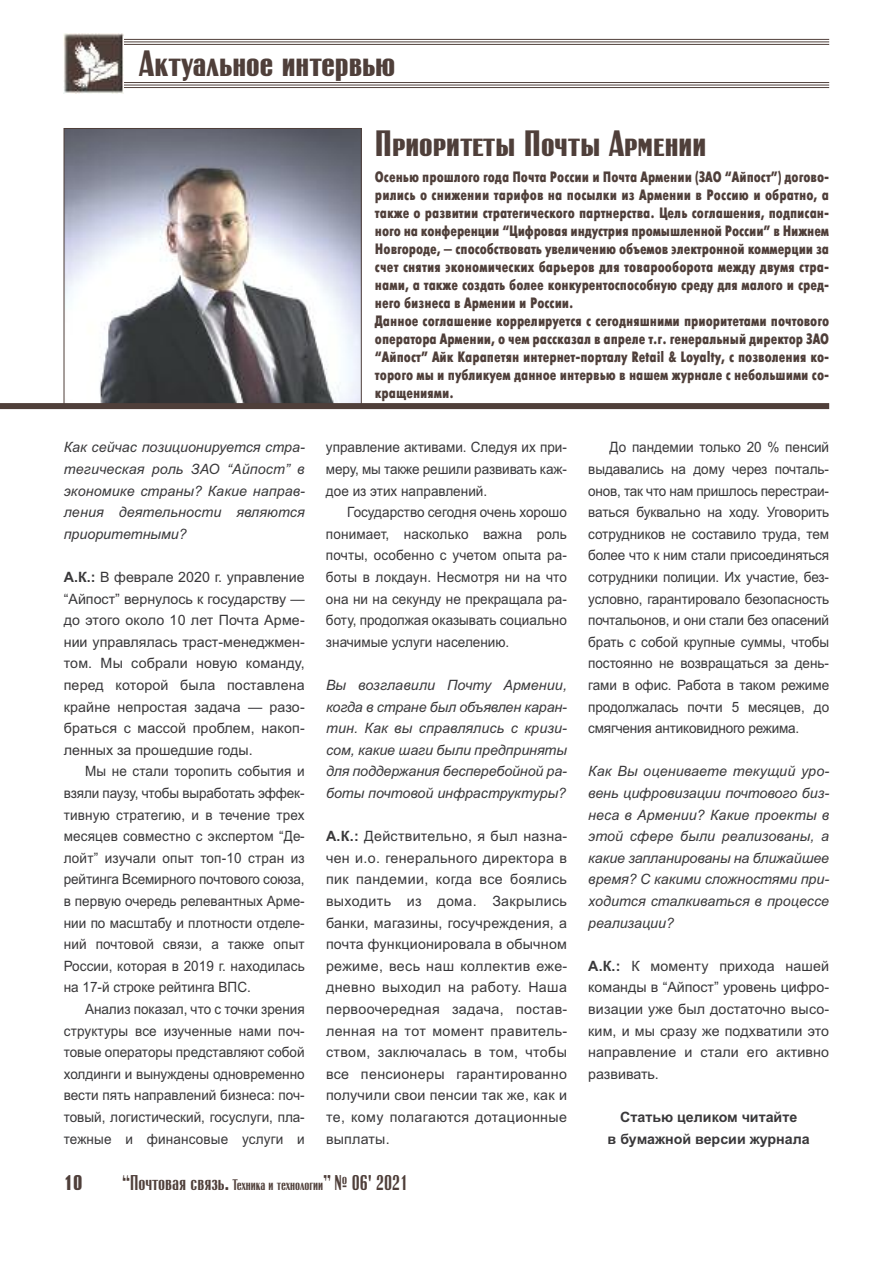
<style>
.page{position:relative;width:893px;height:1263px;background:#fff}
.page>*{position:absolute;margin:0;border:0;box-sizing:border-box;transform-origin:0 0}
.t1{font:700 36px "Rubrica Small Caps";color:#4f3f3a}
.t2{font:700 36px "Rubrica";color:#4f3f3a}
.t3{font:21px "Rubrica";color:#4f3f3a}
.t4{font:700 21px "Rubrica";color:#4f3f3a}
.t5{font:15px/18px "Futura Futuris X Cond C";color:#4f3f3a}
.t6{font:14.25px/21.6px "Arial";color:#39383a;text-align:justify;scale:.95 1}
.t7{font:14.25px/21.6px "Arial";color:#39383a;text-align:justify}
.t8{font:italic 14.25px/21.6px "Arial";color:#39383a;text-align:justify}
.t9{font:700 14.25px/21.6px "Arial";color:#39383a;text-align:center}
.s1{font-weight:700}
.s2{font-size:15px}
</style>
<div class="page">
<hr style="left:64px;top:44px;width:765px;height:1px;background:#4f3f3a">
<hr style="left:64px;top:41px;width:765px;height:1px;background:#4f3f3a">
<hr style="left:64px;top:39px;width:765px;height:1px;background:#4f3f3a">
<hr style="left:64px;top:87px;width:765px;height:1px;background:#4f3f3a">
<hr style="left:64px;top:85px;width:765px;height:1px;background:#4f3f3a">
<hr style="left:64px;top:82px;width:765px;height:1px;background:#4f3f3a">
<img style="left:64px;top:34px;width:60px;height:59px">
<img style="left:66px;top:130px;width:293px;height:273px">
<div style="left:64px;top:128px;width:297px;height:277px;border:1px solid #4f3f3a"></div>
<div style="left:0;top:403px;width:829px;height:6px;background:#4f3f3a"></div>
<h1 class="t2" style="left:139px;top:50px;width:258px">Актуальное интервью</h1>
<p class="t8" style="left:64px;top:437px;width:242px">Как сейчас позиционируется стра&shy;тегическая роль ЗАО “Айпост” в экономике страны? Какие направ&shy;ления деятельности являются приоритетными?</p>
<p class="t7" style="left:64px;top:566px;width:242px"><span class="s1">А.К.:</span> В феврале 2020 г. управление “Айпост” вернулось к государству — до этого около 10 лет Почта Арме&shy;нии управлялась траст-менеджмен&shy;том. Мы собрали новую команду, перед которой была поставлена крайне непростая задача — разо&shy;браться с массой проблем, накоп&shy;ленных за прошедшие годы.</p>
<p class="t6" style="left:64px;top:761px;width:255px;text-indent:21px">Мы не стали торопить события и взяли паузу, чтобы выработать эффек&shy;тивную стратегию, и в течение трех месяцев совместно с экспертом “Де&shy;лойт” изучали опыт топ-10 стран из рейтинга Всемирного почтового союза, в первую очередь релевантных Арме&shy;нии по масштабу и плотности отделе&shy;ний почтовой связи, а также опыт России, которая в 2019 г. находилась на 17-й строке рейтинга ВПС.</p>
<p class="t6" style="left:64px;top:998px;width:255px;text-indent:21px">Анализ показал, что с точки зрения структуры все изученные нами поч&shy;товые операторы представляют собой холдинги и вынуждены одновременно вести пять направлений бизнеса: поч&shy;товый, логистический, госуслуги, пла&shy;тежные и финансовые услуги и</p>
<h1 class="t1" style="left:375px;top:123px;width:333px">Приоритеты Почты Армении</h1>
<p class="t5" style="left:375px;top:168px;width:456px">Осенью прошлого года Почта России и Почта Армении (ЗАО “Айпост”) догово&shy;рились о снижении тарифов на посылки из Армении в Россию и обратно, а также о развитии стратегического партнерства. Цель соглашения, подписан&shy;ного на конференции “Цифровая индустрия промышленной России” в Нижнем Новгороде, — способствовать увеличению объемов электронной коммерции за счет снятия экономических барьеров для товарооборота между двумя стра&shy;нами, а также создать более конкурентоспособную среду для малого и сред&shy;него бизнеса в Армении и России.<br>Данное соглашение коррелируется с сегодняшними приоритетами почтового оператора Армении, о чем рассказал в апреле т.г. генеральный директор ЗАО “Айпост” Айк Карапетян интернет-порталу Retail &amp; Loyalty, с позволения ко&shy;торого мы и публикуем данное интервью в нашем журнале с небольшими со&shy;кращениями.</p>
<p class="t6" style="left:326px;top:437px;width:255px">управление активами. Следуя их при&shy;меру, мы также решили развивать каж&shy;дое из этих направлений.</p>
<p class="t6" style="left:326px;top:501px;width:255px;text-indent:21px">Государство сегодня очень хорошо понимает, насколько важна роль почты, особенно с учетом опыта ра&shy;боты в локдаун. Несмотря ни на что она ни на секунду не прекращала ра&shy;боту, продолжая оказывать социально значимые услуги населению.</p>
<p class="t8" style="left:326px;top:674px;width:242px">Вы возглавили Почту Армении, когда в стране был объявлен каран&shy;тин. Как вы справлялись с кризи&shy;сом, какие шаги были предприняты для поддержания бесперебойной ра&shy;боты почтовой инфраструктуры?</p>
<p class="t7" style="left:326px;top:825px;width:243px"><span class="s1">А.К.:</span> Действительно, я был назна&shy;чен и.о. генерального директора в пик пандемии, когда все боялись выходить из дома. Закрылись банки, магазины, госучреждения, а почта функционировала в обычном режиме, весь наш коллектив еже&shy;дневно выходил на работу. Наша первоочередная задача, постав&shy;ленная на тот момент правитель&shy;ством, заключалась в том, чтобы все пенсионеры гарантированно получили свои пенсии так же, как и те, кому полагаются дотационные выплаты.</p>
<p class="t6" style="left:588px;top:437px;width:255px;text-indent:21px">До пандемии только 20 % пенсий выдавались на дому через почталь&shy;онов, так что нам пришлось перестраи&shy;ваться буквально на ходу. Уговорить сотрудников не составило труда, тем более что к ним стали присоединяться сотрудники полиции. Их участие, без&shy;условно, гарантировало безопасность почтальонов, и они стали без опасений брать с собой крупные суммы, чтобы постоянно не возвращаться за день&shy;гами в офис. Работа в таком режиме продолжалась почти 5 месяцев, до смягчения антиковидного режима.</p>
<p class="t8" style="left:588px;top:761px;width:242px">Как Вы оцениваете текущий уро&shy;вень цифровизации почтового биз&shy;неса в Армении? Какие проекты в этой сфере были реализованы, а какие запланированы на ближайшее время? С какими сложностями при&shy;ходится сталкиваться в процессе реализации?</p>
<p class="t7" style="left:588px;top:955px;width:242px"><span class="s1">А.К.:</span> К моменту прихода нашей команды в “Айпост” уровень цифро&shy;визации уже был достаточно высо&shy;ким, и мы сразу же подхватили это направление и стали его активно развивать.</p>
<p class="t9" style="left:608px;top:1106px;width:204px">Статью целиком читайте<br>в бумажной версии журнала</p>
<h2 class="t4" style="left:64px;top:1174px;width:20px">10</h2>
<h2 class="t3" style="left:122px;top:1174px;width:288px">“Почтовая связь. <span class="s2">Техника и технологии</span>”№ 06' 2021</h2>
</div>
